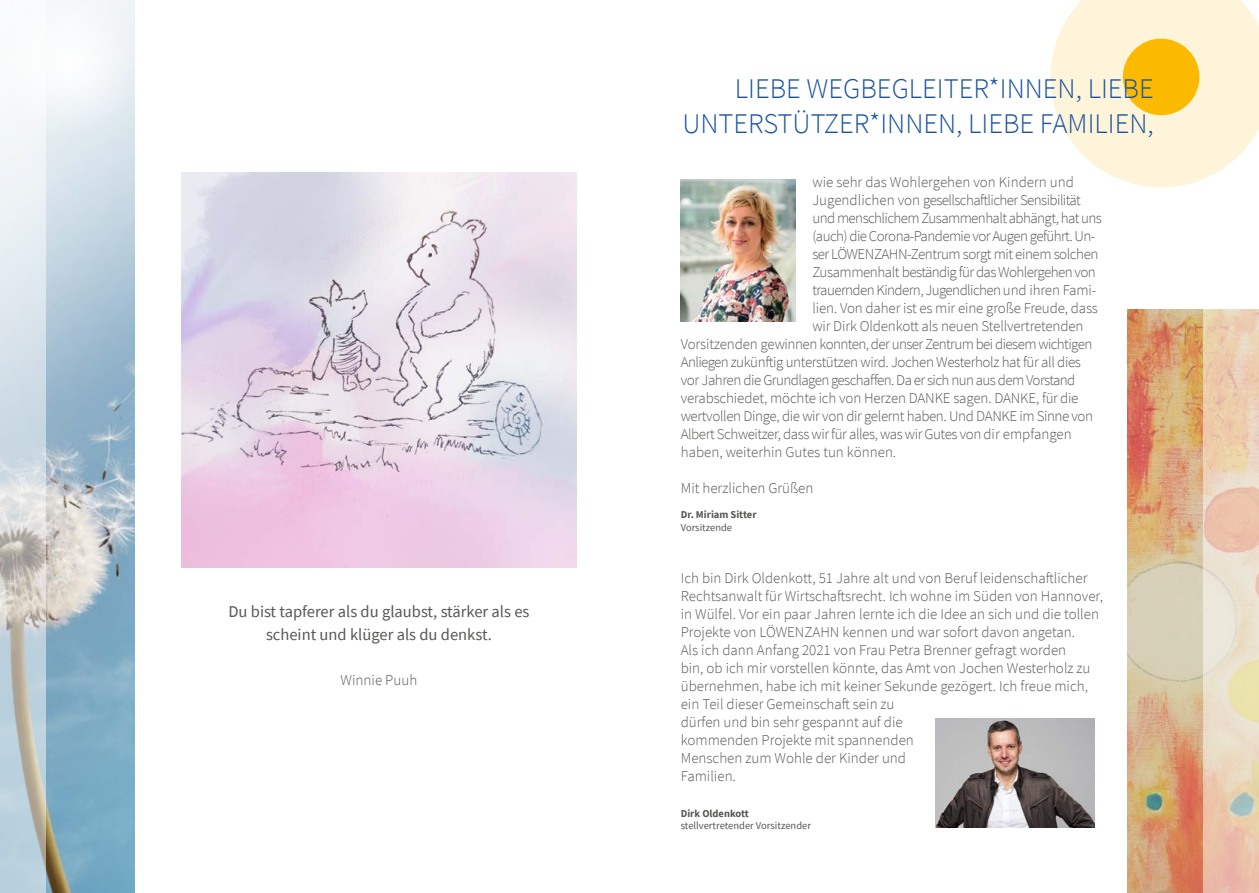
<style>
.page{position:relative;width:1259px;height:893px;background:#fff}
.page>*{position:absolute;margin:0;border:0;box-sizing:border-box;transform-origin:0 0}
.t1{font:300 28.5px/34.2px "Source Sans Pro";color:#1951a0;text-align:right}
.t2{font:16.5px/22.5px "Source Sans Pro";color:#575756;text-align:center}
.t3{font:300 15px/18px "Source Sans Pro";letter-spacing:-.01em;color:#575756}
.t4{font:300 15px "Source Sans Pro";letter-spacing:-.04em;color:#575756}
.t5{font:300 15px "Source Sans Pro";letter-spacing:-.03em;color:#575756}
.t6{font:10.5px "Source Sans Pro";color:#575756}
.t7{font:700 10.5px "Source Sans Pro";color:#575756}
</style>
<div class="page">
<img style="left:181px;top:172px;width:395px;height:395px">
<img style="left:1127px;top:310px;width:76px;height:583px">
<svg style="left:1203px;top:309px;width:56px;height:584px;background:#ead2ba"></svg>
<svg style="left:1050px;top:0;width:209px;height:187px"></svg>
<div style="left:1123px;top:39px;width:76px;height:76px;background:#fbba00;border-radius:50%"></div>
<img style="left:46px;top:137px;width:89px;height:756px">
<svg style="left:0;top:137px;width:46px;height:756px;background:#ced6da"></svg>
<svg style="left:0;top:0;width:135px;height:137px"></svg>
<img style="left:935px;top:719px;width:159px;height:109px">
<img style="left:681px;top:179px;width:114px;height:142px">
<p class="t2" style="left:228px;top:600px;width:302px">Du bist tapferer als du glaubst, stärker als es scheint und klüger als du denkst.</p>
<p class="t3" style="left:341px;top:671px;width:78px">Winnie Puuh</p>
<h1 class="t1" style="left:682px;top:72px;width:473px">LIEBE WEGBEGLEITER*INNEN, LIEBE<br>UNTERSTÜTZER*INNEN, LIEBE FAMILIEN,</h1>
<p class="t3" style="left:812px;top:173px;width:263px">wie sehr das Wohlergehen von Kindern und</p>
<p class="t4" style="left:812px;top:190px;width:270px">Jugendlichen von gesellschaftlicher Sensibilität</p>
<p class="t4" style="left:812px;top:208px;width:291px">und menschlichem Zusammenhalt abhängt, hat uns</p>
<p class="t4" style="left:812px;top:226px;width:284px">(auch) die Corona-Pandemie vor Augen geführt. Un-</p>
<p class="t5" style="left:812px;top:244px;width:288px">ser LÖWENZAHN-Zentrum sorgt mit einem solchen</p>
<p class="t4" style="left:812px;top:262px;width:285px">Zusammenhalt beständig für das Wohlergehen von</p>
<p class="t4" style="left:812px;top:280px;width:285px">trauernden Kindern, Jugendlichen und ihren Fami-</p>
<p class="t3" style="left:812px;top:299px;width:287px">lien. Von daher ist es mir eine große Freude, dass</p>
<p class="t3" style="left:812px;top:317px;width:273px">wir Dirk Oldenkott als neuen Stellvertretenden</p>
<p class="t4" style="left:681px;top:334px;width:413px">Vorsitzenden gewinnen konnten, der unser Zentrum bei diesem wichtigen</p>
<p class="t3" style="left:681px;top:353px;width:402px">Anliegen zukünftig unterstützen wird. Jochen Westerholz hat für all dies</p>
<p class="t4" style="left:681px;top:370px;width:396px">vor Jahren die Grundlagen geschaffen. Da er sich nun aus dem Vorstand</p>
<p class="t3" style="left:681px;top:389px;width:399px">verabschiedet, möchte ich von Herzen DANKE sagen. DANKE, für die</p>
<p class="t3" style="left:681px;top:407px;width:414px">wertvollen Dinge, die wir von dir gelernt haben. Und DANKE im Sinne von</p>
<p class="t5" style="left:681px;top:424px;width:392px">Albert Schweitzer, dass wir für alles, was wir Gutes von dir empfangen</p>
<p class="t3" style="left:681px;top:443px;width:217px">haben, weiterhin Gutes tun können.</p>
<p class="t3" style="left:681px;top:479px;width:134px">Mit herzlichen Grüßen</p>
<p class="t7" style="left:681px;top:508px;width:77px">Dr. Miriam Sitter</p>
<p class="t6" style="left:681px;top:521px;width:53px">Vorsitzende</p>
<p class="t3" style="left:681px;top:569px;width:424px">Ich bin Dirk Oldenkott, 51 Jahre alt und von Beruf leidenschaftlicher Rechtsanwalt für Wirtschaftsrecht. Ich wohne im Süden von Hannover, in Wülfel. Vor ein paar Jahren lernte ich die Idee an sich und die tollen Projekte von LÖWENZAHN kennen und war sofort davon angetan.<br>Als ich dann Anfang 2021 von Frau Petra Brenner gefragt worden<br>bin, ob ich mir vorstellen könnte, das Amt von Jochen Westerholz zu übernehmen, habe ich mit keiner Sekunde gezögert. Ich freue mich, ein Teil dieser Gemeinschaft sein zu<br>dürfen und bin sehr gespannt auf die<br>kommenden Projekte mit spannenden<br>Menschen zum Wohle der Kinder und<br>Familien.</p>
<p class="t7" style="left:681px;top:806px;width:70px">Dirk Oldenkott</p>
<p class="t6" style="left:681px;top:819px;width:132px">stellvertretender Vorsitzender</p>
</div>
